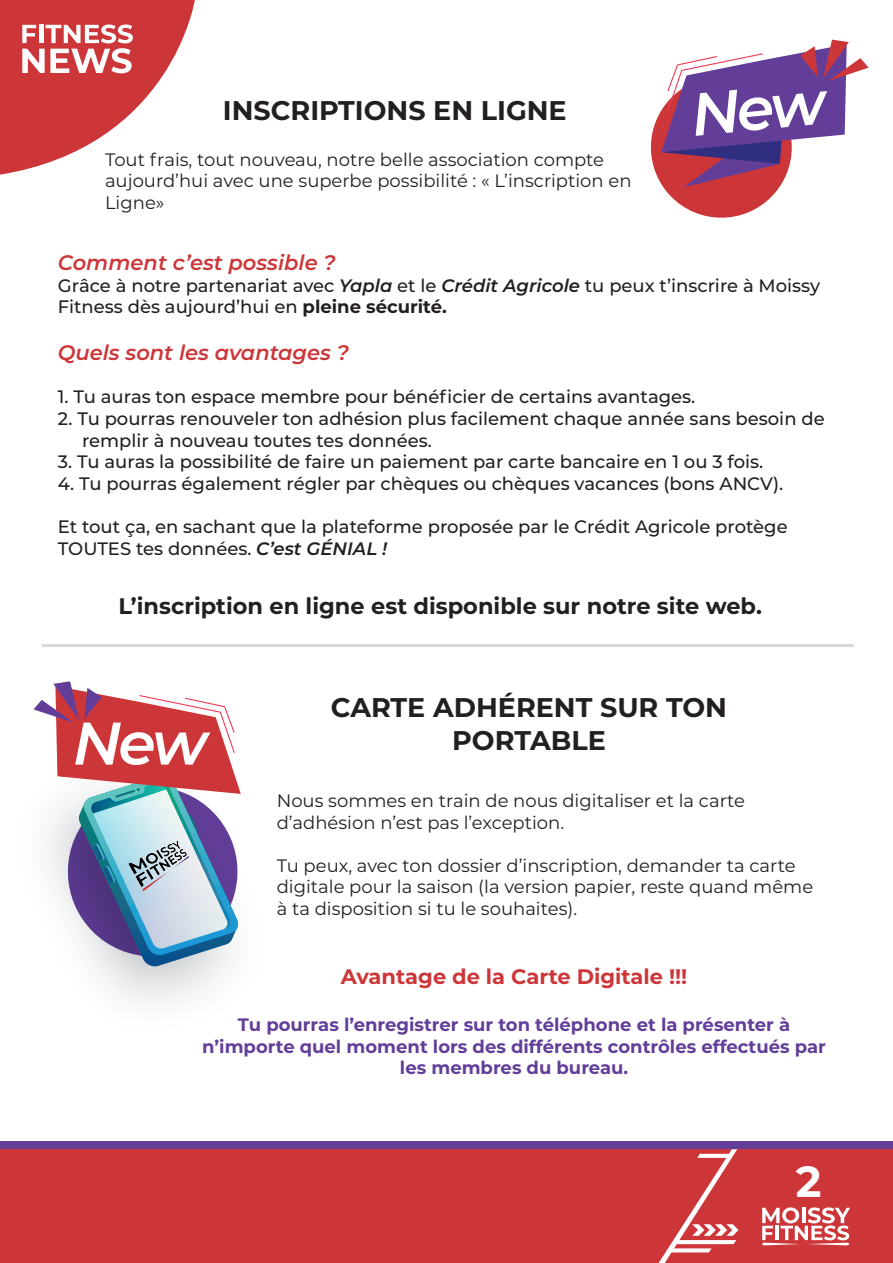
<style>
.page{position:relative;width:893px;height:1263px;background:#fff}
.page>*{position:absolute;margin:0;border:0;box-sizing:border-box;transform-origin:0 0}
.t1{font:700 43.5px "Montserrat";color:#fff}
.t2{font:700 27px/32.4px "Montserrat";color:#231f20;text-align:center}
.t3{font:700 22.5px "Montserrat";color:#231f20}
.t4{font:italic 600 21px "Montserrat";color:#cd3639}
.t5{font:700 21px "Montserrat";color:#cd3639}
.t6{font:500 18px/21.6px "Montserrat";color:#231f20}
.t7{font:18px/21.6px "Montserrat";color:#231f20}
.t8{font:700 18px/21.6px "Montserrat";color:#623e99;text-align:center}
.s1{font-weight:600;font-style:italic}
.s2{font-weight:700}
</style>
<div class="page">
<hr style="left:42px;top:644px;width:812px;height:3px;background:#d7d9d8">
<svg style="left:651px;top:40px;width:218px;height:178px"></svg>
<img style="left:91px;top:960px;width:139px;height:43px">
<svg style="left:33px;top:681px;width:208px;height:279px"></svg>
<div style="left:0;top:1141px;width:893px;height:22px;background:#623e99"></div>
<div style="left:0;top:1149px;width:893px;height:114px;background:#cd3639"></div>
<svg style="left:659px;top:1149px;width:80px;height:114px"></svg>
<svg style="left:762px;top:1207px;width:88px;height:38px"></svg>
<svg style="left:0;top:0;width:195px;height:175px"></svg>
<h2 class="t2" style="left:223px;top:93px;width:345px">INSCRIPTIONS EN LIGNE</h2>
<p class="t7" style="left:105px;top:148px;width:528px">Tout frais, tout nouveau, notre belle association compte aujourd’hui avec une superbe possibilité : « L’inscription en<br>Ligne»</p>
<p class="t4" style="left:58px;top:248px;width:279px">Comment c’est possible ?</p>
<p class="t6" style="left:58px;top:274px;width:764px">Grâce à notre partenariat avec <span class="s1">Yapla</span> et le <span class="s1">Crédit Agricole</span> tu peux t’inscrire à Moissy<br>Fitness dès aujourd’hui en <span class="s2">pleine sécurité.</span></p>
<p class="t4" style="left:58px;top:338px;width:293px">Quels sont les avantages ?</p>
<p class="t6" style="left:58px;top:385px;width:639px">1. Tu auras ton espace membre pour bénéficier de certains avantages.</p>
<p class="t6" style="left:82px;top:407px;width:744px;text-indent:-24px">2. Tu pourras renouveler ton adhésion plus facilement chaque année sans besoin de remplir à nouveau toutes tes données.</p>
<p class="t6" style="left:58px;top:450px;width:707px">3. Tu auras la possibilité de faire un paiement par carte bancaire en 1 ou 3 fois.</p>
<p class="t6" style="left:58px;top:472px;width:727px">4. Tu pourras également régler par chèques ou chèques vacances (bons ANCV).</p>
<p class="t6" style="left:58px;top:515px;width:731px">Et tout ça, en sachant que la plateforme proposée par le Crédit Agricole protège<br>TOUTES tes données. <span class="s1">C’est GÉNIAL !</span></p>
<p class="t3" style="left:118px;top:590px;width:645px">L’inscription en ligne est disponible sur notre site web.</p>
<h2 class="t2" style="left:331px;top:690px;width:398px">CARTE ADHÉRENT SUR TON<br>PORTABLE</h2>
<p class="t7" style="left:277px;top:789px;width:470px">Nous sommes en train de nous digitaliser et la carte d’adhésion n’est pas l’exception.</p>
<p class="t7" style="left:277px;top:854px;width:538px">Tu peux, avec ton dossier d’inscription, demander ta carte digitale pour la saison (la version papier, reste quand même à ta disposition si tu le souhaites).</p>
<p class="t5" style="left:341px;top:962px;width:348px">Avantage de la Carte Digitale !!!</p>
<p class="t8" style="left:202px;top:1013px;width:625px">Tu pourras l’enregistrer sur ton téléphone et la présenter à n’importe quel moment lors des différents contrôles effectués par les membres du bureau.</p>
<h1 class="t1" style="left:796px;top:1150px;width:27px">2</h1>
</div>
